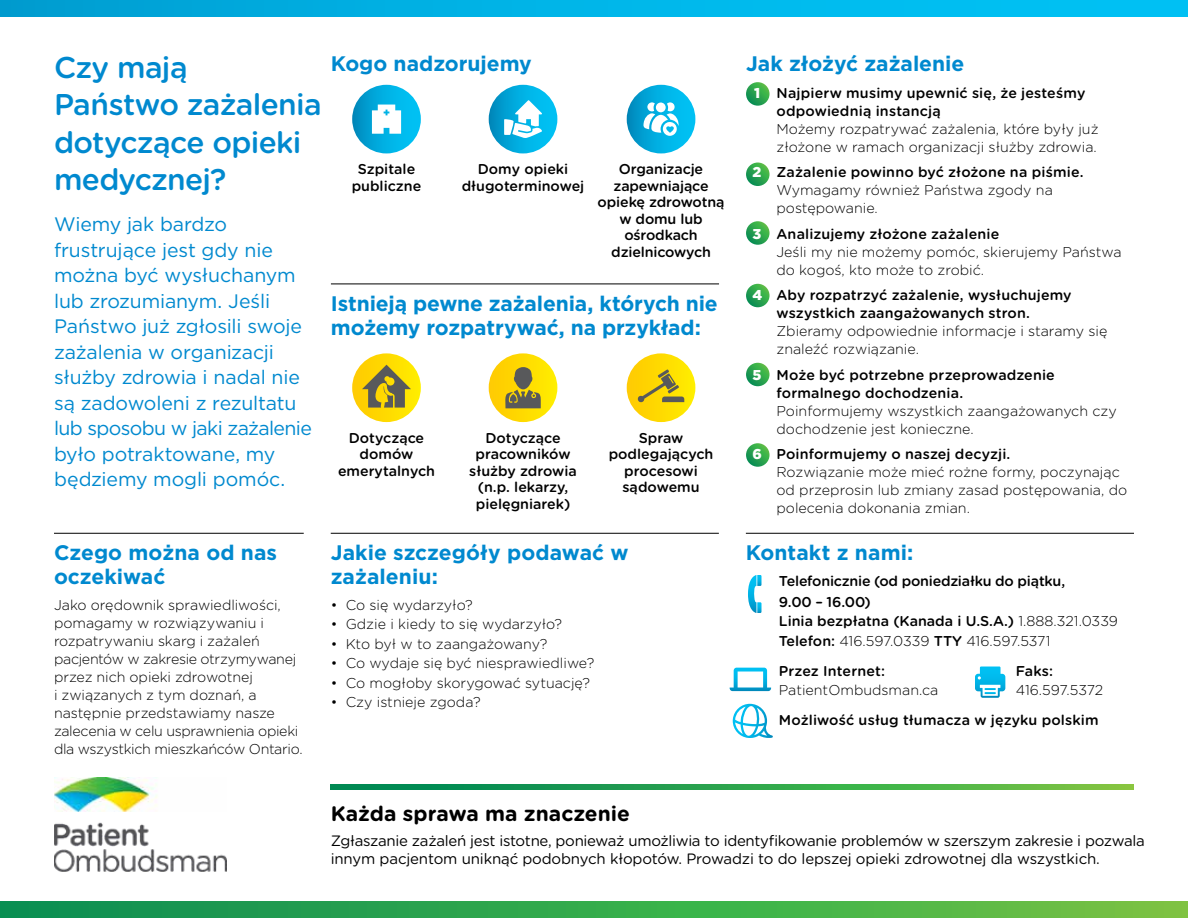
<style>
.page{position:relative;width:1188px;height:918px;background:#fff}
.page>*{position:absolute;margin:0;border:0;box-sizing:border-box;transform-origin:0 0}
.t1{font:500 30px/37.5px "Gotham Rounded";letter-spacing:-.02em;color:#0089cf}
.t2{font:700 21px/24px "Gotham";color:#0089cf}
.t3{font:700 21px "Gotham Rounded";color:#000}
.t4{font:19.5px/25.5px "Gotham";letter-spacing:-.01em;color:#0089cf}
.t5{font:15px/18px "Gotham Rounded";letter-spacing:-.02em;color:#000}
.t6{font:300 14.25px/18px "Gotham Rounded";color:#000}
.t7{font:500 14.25px/16.5px "Gotham Rounded";color:#000;text-align:center}
.s1{font-family:"Gotham HTF";font-weight:900;color:#fff}
.s2{font-weight:500}
.s3{font-weight:300}
</style>
<div class="page">
<svg style="left:746px;top:82px;width:24px;height:24px"></svg>
<svg style="left:746px;top:163px;width:24px;height:23px"></svg>
<svg style="left:746px;top:221px;width:24px;height:24px"></svg>
<svg style="left:746px;top:284px;width:24px;height:23px"></svg>
<svg style="left:746px;top:363px;width:24px;height:23px"></svg>
<svg style="left:746px;top:443px;width:24px;height:24px"></svg>
<div style="left:0;top:0;width:1188px;height:16px;background:linear-gradient(to right,#00a1d4,#00c6f8)"></div>
<div style="left:0;top:902px;width:1188px;height:16px;background:linear-gradient(to right,#048f53,#70c643)"></div>
<div style="left:627px;top:85px;width:68px;height:68px;background:linear-gradient(to right,#0090c3,#00c9fc);border-radius:50%"></div>
<svg style="left:643px;top:102px;width:36px;height:34px"></svg>
<div style="left:352px;top:85px;width:69px;height:68px;background:linear-gradient(to right,#0290c3,#02cbfd);border-radius:50%"></div>
<svg style="left:372px;top:105px;width:29px;height:29px"></svg>
<div style="left:489px;top:85px;width:68px;height:68px;background:linear-gradient(to right,#0090c3,#01c9fc);border-radius:50%"></div>
<svg style="left:504px;top:100px;width:38px;height:38px"></svg>
<hr style="left:331px;top:284px;width:388px;height:1px;background:#000">
<svg style="left:627px;top:353px;width:68px;height:69px;background:#fedb03"></svg>
<svg style="left:637px;top:369px;width:47px;height:34px;background:#d2b718"></svg>
<svg style="left:352px;top:353px;width:69px;height:69px;background:#fedc09"></svg>
<svg style="left:489px;top:353px;width:68px;height:69px;background:#feda04"></svg>
<svg style="left:505px;top:367px;width:36px;height:41px"></svg>
<svg style="left:362px;top:365px;width:49px;height:43px;background:#b29f29"></svg>
<img style="left:54px;top:778px;width:172px;height:93px">
<hr style="left:54px;top:533px;width:250px;height:1px;background:#000">
<hr style="left:331px;top:533px;width:388px;height:1px;background:#000">
<hr style="left:746px;top:533px;width:388px;height:1px;background:#000">
<svg style="left:748px;top:575px;width:14px;height:38px"></svg>
<svg style="left:730px;top:668px;width:41px;height:23px"></svg>
<svg style="left:733px;top:704px;width:40px;height:34px"></svg>
<svg style="left:975px;top:667px;width:30px;height:31px"></svg>
<svg style="left:331px;top:784px;width:803px;height:6px;background:#32a54c"></svg>
<h1 class="t1" style="left:54px;top:47px;width:269px">Czy mają<br>Państwo zażalenia dotyczące opieki medycznej?</h1>
<p class="t4" style="left:54px;top:211px;width:259px">Wiemy jak bardzo frustrujące jest gdy nie można być wysłuchanym lub zrozumianym. Jeśli<br>Państwo już zgłosili swoje zażalenia w organizacji służby zdrowia i nadal nie są zadowoleni z rezultatu lub sposobu w jaki zażalenie było potraktowane, my będziemy mogli pomóc.</p>
<h2 class="t2" style="left:54px;top:541px;width:225px">Czego można od nas oczekiwać</h2>
<p class="t6" style="left:54px;top:595px;width:250px">Jako orędownik sprawiedliwości, pomagamy w rozwiązywaniu i rozpatrywaniu skarg i zażaleń pacjentów w zakresie otrzymywanej przez nich opieki zdrowotnej<br>i związanych z tym doznań, a następnie przedstawiamy nasze zalecenia w celu usprawnienia opieki dla wszystkich mieszkańców Ontario.</p>
<h2 class="t2" style="left:331px;top:51px;width:202px">Kogo nadzorujemy</h2>
<h2 class="t2" style="left:746px;top:51px;width:220px">Jak złożyć zażalenie</h2>
<p class="t7" style="left:352px;top:160px;width:71px">Szpitale publiczne</p>
<p class="t7" style="left:462px;top:160px;width:124px">Domy opieki długoterminowej</p>
<p class="t7" style="left:598px;top:160px;width:128px">Organizacje zapewniające opiekę zdrowotną w domu lub ośrodkach dzielnicowych</p>
<h2 class="t2" style="left:331px;top:292px;width:388px">Istnieją pewne zażalenia, których nie możemy rozpatrywać, na przykład:</h2>
<p class="t7" style="left:338px;top:429px;width:99px">Dotyczące domów emerytalnych</p>
<p class="t7" style="left:469px;top:429px;width:109px">Dotyczące pracowników służby zdrowia (n.p. lekarzy, pielęgniarek)</p>
<p class="t7" style="left:609px;top:429px;width:106px">Spraw podlegających procesowi sądowemu</p>
<h2 class="t2" style="left:331px;top:541px;width:299px">Jakie szczegóły podawać w zażaleniu:</h2>
<p class="t6" style="left:331px;top:595px;width:143px">• Co się wydarzyło?</p>
<p class="t6" style="left:331px;top:615px;width:233px">• Gdzie i kiedy to się wydarzyło?</p>
<p class="t6" style="left:331px;top:634px;width:218px">• Kto był w to zaangażowany?</p>
<p class="t6" style="left:331px;top:654px;width:265px">• Co wydaje się być niesprawiedliwe?</p>
<p class="t6" style="left:331px;top:673px;width:261px">• Co mogłoby skorygować sytuację?</p>
<p class="t6" style="left:331px;top:693px;width:151px">• Czy istnieje zgoda?</p>
<p class="t7" style="left:777px;top:83px;width:310px;line-height:18px;text-align:left;text-indent:-22px"><span class="s1">1</span> Najpierw musimy upewnić się, że jesteśmy odpowiednią instancją</p>
<p class="t6" style="left:777px;top:119px;width:324px">Możemy rozpatrywać zażalenia, które były już złożone w ramach organizacji służby zdrowia.</p>
<p class="t6" style="left:777px;top:163px;width:309px;text-indent:-24px"><span class="s1">2</span> <span class="s2">Zażalenie powinno być złożone na piśmie.<br></span>Wymagamy również Państwa zgody na postępowanie.</p>
<p class="t6" style="left:777px;top:224px;width:347px;text-indent:-24px"><span class="s1">3</span> <span class="s2">Analizujemy złożone zażalenie<br></span>Jeśli my nie możemy pomóc, skierujemy Państwa do kogoś, kto może to zrobić.</p>
<p class="t7" style="left:777px;top:286px;width:297px;line-height:18px;text-align:left;text-indent:-24px"><span class="s1">4</span> Aby rozpatrzyć zażalenie, wysłuchujemy wszystkich zaangażowanych stron.</p>
<p class="t6" style="left:777px;top:322px;width:332px">Zbieramy odpowiednie informacje i staramy się znaleźć rozwiązanie.</p>
<p class="t7" style="left:777px;top:365px;width:280px;line-height:18px;text-align:left;text-indent:-24px"><span class="s1">5</span> Może być potrzebne przeprowadzenie formalnego dochodzenia.</p>
<p class="t6" style="left:777px;top:401px;width:342px">Poinformujemy wszystkich zaangażowanych czy dochodzenie jest konieczne.</p>
<p class="t6" style="left:777px;top:445px;width:352px;text-indent:-24px"><span class="s1">6</span> <span class="s2">Poinformujemy o naszej decyzji.<br></span>Rozwiązanie może mieć rożne formy, poczynając od przeprosin lub zmiany zasad postępowania, do polecenia dokonania zmian.</p>
<h2 class="t2" style="left:746px;top:541px;width:169px">Kontakt z nami:</h2>
<p class="t7" style="left:779px;top:570px;width:288px;line-height:21px;text-align:left">Telefonicznie (od poniedziałku do piątku,<br>9.00 – 16.00)</p>
<p class="t7" style="left:779px;top:611px;width:341px;line-height:19.5px;text-align:left">Linia bezpłatna (Kanada i U.S.A.) <span class="s3">1.888.321.0339<br></span>Telefon: <span class="s3">416.597.0339</span> TTY <span class="s3">416.597.5371</span></p>
<p class="t7" style="left:779px;top:662px;width:108px">Przez Internet:</p>
<p class="t7" style="left:1016px;top:662px;width:39px">Faks:</p>
<p class="t6" style="left:779px;top:681px;width:161px">PatientOmbudsman.ca</p>
<p class="t6" style="left:1016px;top:681px;width:89px">416.597.5372</p>
<p class="t7" style="left:779px;top:712px;width:321px">Możliwość usług tłumacza w języku polskim</p>
<h2 class="t3" style="left:331px;top:798px;width:301px">Każda sprawa ma znaczenie</h2>
<p class="t5" style="left:331px;top:831px;width:816px">Zgłaszanie zażaleń jest istotne, ponieważ umożliwia to identyfikowanie problemów w szerszym zakresie i pozwala innym pacjentom uniknąć podobnych kłopotów. Prowadzi to do lepszej opieki zdrowotnej dla wszystkich.</p>
</div>
